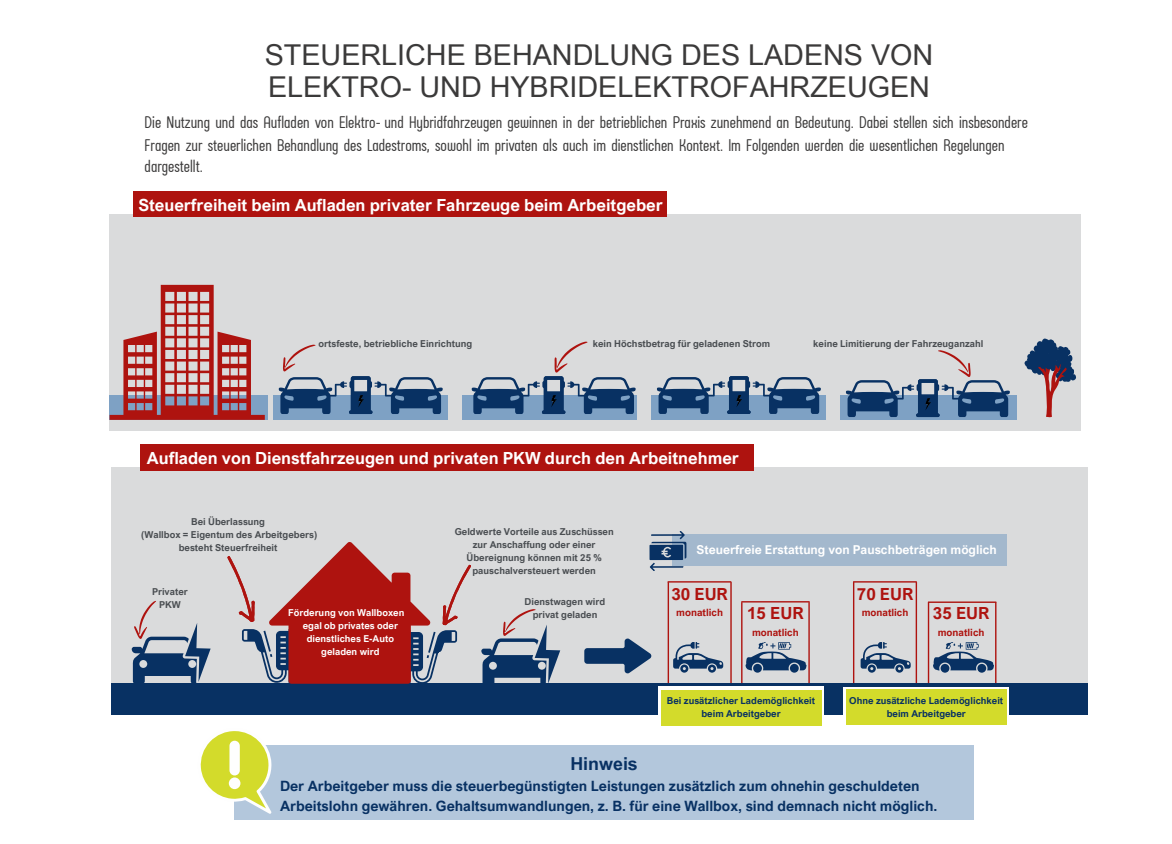
<style>
.page{position:relative;width:1172px;height:844px;background:#fff}
.page>*{position:absolute;margin:0;border:0;box-sizing:border-box;transform-origin:0 0}
.t1{font:28.75px/32.1px "Arial Unicode MS";color:#3b3a3a}
.t2{font:700 17.88px "Arial MT Pro";color:#083163}
.t3{font:700 16.69px "Arial Nova";color:#fff}
.t4{font:700 16.69px "Arial Nova";color:#ae130f}
.t5{font:16.44px/21.7px "Arch TH Cond";color:#3b3a3a}
.t6{font:700 14.19px/19.7px "Arial Nova";color:#083163}
.t7{font:700 12.31px "Arial Nova";color:#fff}
.t8{font:700 10.06px "Arial Nova";color:#ae130f}
.t9{font:700 9.56px/13.1px "Arial Nova";color:#4a4e52;text-align:center}
.t10{font:700 9.56px/13.1px "Arial Nova";color:#083163;text-align:center}
.t11{font:700 9.56px/13.1px "Arial Nova";color:#fefefe;text-align:center}
</style>
<div class="page">
<div style="left:111px;top:467px;width:976px;height:246px;background:#dadbdc"></div>
<hr style="left:668px;top:581px;width:63px;height:1px;background:#ae130f">
<hr style="left:741px;top:601px;width:69px;height:1px;background:#ae130f">
<hr style="left:730px;top:582px;width:2px;height:102px;background:#ae130f">
<hr style="left:668px;top:582px;width:1px;height:102px;background:#ae130f">
<hr style="left:808px;top:602px;width:2px;height:102px;background:#ae130f">
<hr style="left:741px;top:602px;width:1px;height:102px;background:#ae130f">
<svg style="left:673px;top:642px;width:50px;height:30px"></svg>
<div style="left:753px;top:664px;width:9px;height:8px;background:#083163;border-radius:50%"></div>
<div style="left:790px;top:664px;width:9px;height:8px;background:#083163;border-radius:50%"></div>
<svg style="left:745px;top:642px;width:61px;height:28px"></svg>
<div style="left:672px;top:534px;width:334px;height:32px;background:#a3b8cd"></div>
<svg style="left:649px;top:531px;width:38px;height:40px"></svg>
<hr style="left:853px;top:581px;width:64px;height:1px;background:#ae130f">
<svg style="left:860px;top:642px;width:51px;height:30px"></svg>
<div style="left:940px;top:664px;width:9px;height:8px;background:#083163;border-radius:50%"></div>
<div style="left:977px;top:664px;width:9px;height:8px;background:#083163;border-radius:50%"></div>
<svg style="left:933px;top:642px;width:61px;height:28px"></svg>
<hr style="left:928px;top:601px;width:68px;height:2px;background:#ae130f">
<hr style="left:995px;top:602px;width:1px;height:102px;background:#ae130f">
<hr style="left:928px;top:602px;width:1px;height:102px;background:#ae130f">
<hr style="left:916px;top:582px;width:1px;height:102px;background:#ae130f">
<hr style="left:853px;top:582px;width:1px;height:102px;background:#ae130f">
<div style="left:111px;top:683px;width:976px;height:31px;background:#083163"></div>
<div style="left:140px;top:444px;width:613px;height:27px;background:#ae130f"></div>
<svg style="left:131px;top:601px;width:80px;height:82px"></svg>
<svg style="left:227px;top:542px;width:333px;height:142px"></svg>
<div style="left:659px;top:687px;width:165px;height:41px;background:linear-gradient(to right,#d3db2b,#d3db2c)"></div>
<div style="left:661px;top:689px;width:160px;height:36px;background:#d3db2b"></div>
<div style="left:843px;top:687px;width:165px;height:41px;background:#fff"></div>
<div style="left:846px;top:689px;width:160px;height:36px;background:#d3db2b"></div>
<svg style="left:584px;top:638px;width:68px;height:36px"></svg>
<div style="left:110px;top:214px;width:971px;height:216px;background:#dadbdc"></div>
<svg style="left:110px;top:285px;width:155px;height:135px"></svg>
<svg style="left:1024px;top:338px;width:52px;height:80px"></svg>
<div style="left:273px;top:395px;width:175px;height:25px;background:#7ea1c4"></div>
<div style="left:133px;top:191px;width:534px;height:26px;background:#ae130f"></div>
<div style="left:462px;top:395px;width:175px;height:25px;background:#7ea1c4"></div>
<svg style="left:472px;top:341px;width:164px;height:73px"></svg>
<div style="left:840px;top:395px;width:177px;height:25px;background:#7ea1c4"></div>
<svg style="left:846px;top:350px;width:164px;height:67px"></svg>
<div style="left:651px;top:395px;width:175px;height:25px;background:#7ea1c4"></div>
<svg style="left:657px;top:376px;width:164px;height:38px"></svg>
<svg style="left:279px;top:344px;width:164px;height:70px"></svg>
<div style="left:234px;top:745px;width:740px;height:75px;background:#b3c7dc"></div>
<svg style="left:200px;top:731px;width:72px;height:83px"></svg>
<p class="t1" style="left:265px;top:37px;width:670px">STEUERLICHE BEHANDLUNG DES LADENS VON<br>ELEKTRO- UND HYBRIDELEKTROFAHRZEUGEN</p>
<p class="t5" style="left:145px;top:113px;width:885px">Die Nutzung und das Aufladen von Elektro- und Hybridfahrzeugen gewinnen in der betrieblichen Praxis zunehmend an Bedeutung. Dabei stellen sich insbesondere<br>Fragen zur steuerlichen Behandlung des Ladestroms, sowohl im privaten als auch im dienstlichen Kontext. Im Folgenden werden die wesentlichen Regelungen dargestellt.</p>
<p class="t3" style="left:138px;top:194px;width:526px">Steuerfreiheit beim Aufladen privater Fahrzeuge beim Arbeitgeber</p>
<p class="t9" style="left:319px;top:337px;width:155px">ortsfeste, betriebliche Einrichtung</p>
<p class="t9" style="left:593px;top:337px;width:179px">kein Höchstbetrag für geladenen Strom</p>
<h2 class="t9" style="left:813px;top:337px;width:171px">keine Limitierung der Fahrzeuganzahl</h2>
<p class="t3" style="left:147px;top:447px;width:593px">Aufladen von Dienstfahrzeugen und privaten PKW durch den Arbeitnehmer</p>
<p class="t9" style="left:191px;top:514px;width:75px">Bei Überlassung</p>
<p class="t9" style="left:141px;top:527px;width:177px">(Wallbox = Eigentum des Arbeitgebers)</p>
<p class="t9" style="left:179px;top:540px;width:100px">besteht Steuerfreiheit</p>
<p class="t9" style="left:152px;top:585px;width:37px">Privater<br>PKW</p>
<p class="t11" style="left:288px;top:606px;width:118px">Förderung von Wallboxen</p>
<p class="t11" style="left:303px;top:619px;width:97px">egal ob privates oder dienstliches E-Auto geladen wird</p>
<p class="t9" style="left:455px;top:525px;width:161px">Geldwerte Vorteile aus Zuschüssen zur Anschaffung oder einer<br>Übereignung können mit 25 % pauschalversteuert werden</p>
<p class="t9" style="left:525px;top:595px;width:82px">Dienstwagen wird privat geladen</p>
<p class="t7" style="left:696px;top:542px;width:302px">Steuerfreie Erstattung von Pauschbeträgen möglich</p>
<h1 class="t4" style="left:671px;top:583px;width:58px">30 EUR</h1>
<h3 class="t8" style="left:676px;top:606px;width:48px">monatlich</h3>
<h2 class="t4" style="left:747px;top:603px;width:58px">15 EUR</h2>
<p class="t8" style="left:752px;top:625px;width:48px">monatlich</p>
<p class="t4" style="left:857px;top:583px;width:58px">70 EUR</p>
<p class="t8" style="left:862px;top:606px;width:48px">monatlich</p>
<p class="t4" style="left:933px;top:603px;width:58px">35 EUR</p>
<p class="t8" style="left:938px;top:625px;width:48px">monatlich</p>
<p class="t10" style="left:667px;top:693px;width:150px">Bei zusätzlicher Lademöglichkeit beim Arbeitgeber</p>
<p class="t10" style="left:849px;top:693px;width:155px">Ohne zusätzliche Lademöglichkeit beim Arbeitgeber</p>
<p class="t2" style="left:570px;top:757px;width:69px">Hinweis</p>
<p class="t6" style="left:280px;top:775px;width:659px">Der Arbeitgeber muss die steuerbegünstigten Leistungen zusätzlich zum ohnehin geschuldeten<br>Arbeitslohn gewähren. Gehaltsumwandlungen, z. B. für eine Wallbox, sind demnach nicht möglich.</p>
</div>
